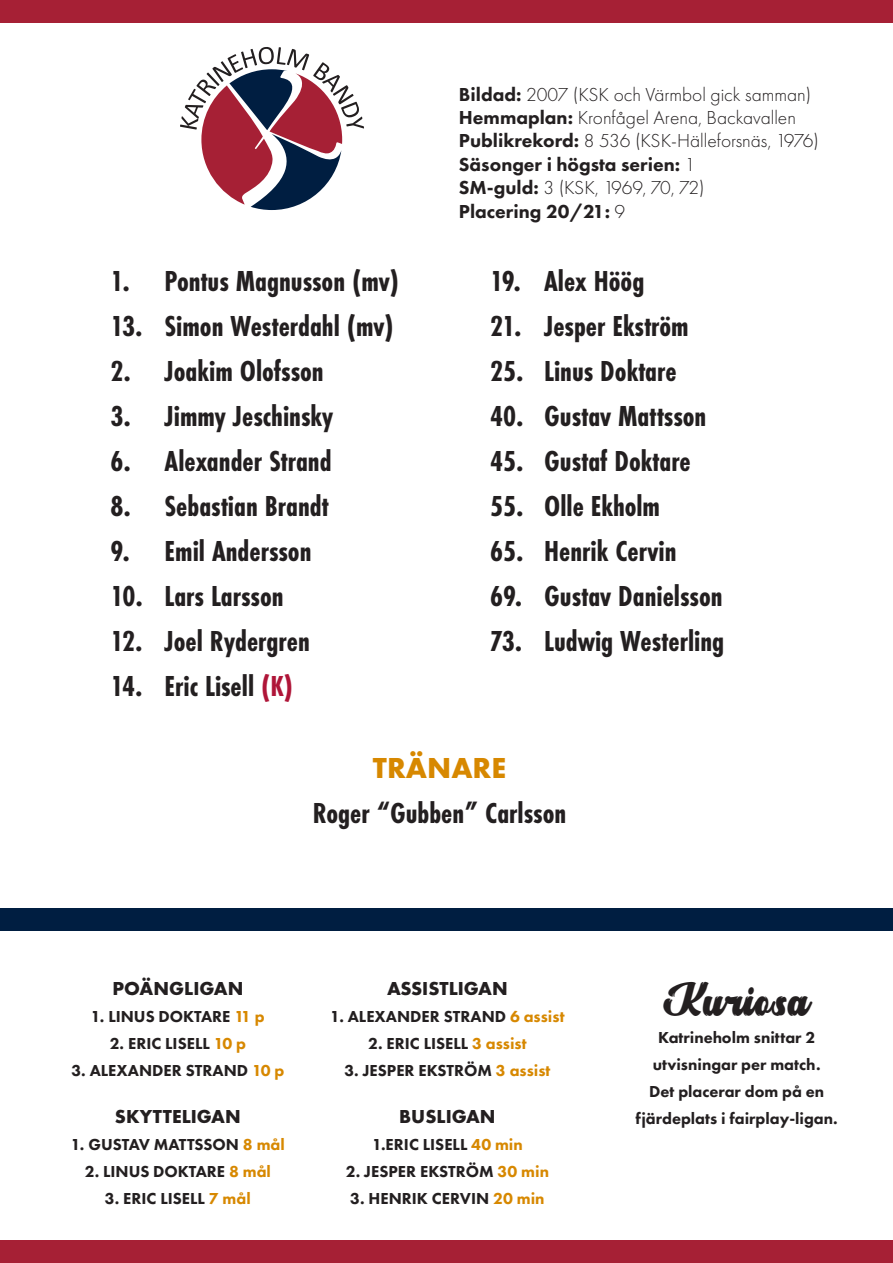
<style>
.page{position:relative;width:893px;height:1263px;background:#fff}
.page>*{position:absolute;margin:0;border:0;box-sizing:border-box;transform-origin:0 0}
.t1{font:45.6px "Headbrush";color:#231f20}
.t2{font:700 30px "Futura PT Cond";color:#231f20}
.t3{font:700 30px "Futura PT";color:#d78800}
.t4{font:300 19.5px/23.4px "Futura PT";color:#231f20}
.t5{font:700 19.5px "Futura PT";color:#231f20}
.t6{font:800 16.5px/27px "Futura PT";color:#231f20;text-align:center}
.s1{color:#af1538}
.s2{font-weight:800}
.s3{color:#d78800}
</style>
<div class="page">
<div style="left:0;top:0;width:893px;height:22px;background:#a62035"></div>
<div style="left:0;top:1241px;width:893px;height:22px;background:#a62035"></div>
<svg style="left:180px;top:47px;width:184px;height:163px"></svg>
<div style="left:0;top:908px;width:893px;height:22px;background:#001e41"></div>
<p class="t2" style="left:111px;top:263px;width:290px">1. Pontus Magnusson (mv)</p>
<p class="t2" style="left:111px;top:308px;width:285px">13. Simon Westerdahl (mv)</p>
<p class="t2" style="left:111px;top:353px;width:215px">2. Joakim Olofsson</p>
<p class="t2" style="left:111px;top:398px;width:224px">3. Jimmy Jeschinsky</p>
<p class="t2" style="left:111px;top:443px;width:223px">6. Alexander Strand</p>
<p class="t2" style="left:111px;top:488px;width:220px">8. Sebastian Brandt</p>
<p class="t2" style="left:111px;top:533px;width:202px">9. Emil Andersson</p>
<p class="t2" style="left:111px;top:578px;width:175px">10. Lars Larsson</p>
<p class="t2" style="left:111px;top:623px;width:201px">12. Joel Rydergren</p>
<p class="t2" style="left:111px;top:668px;width:184px">14. Eric Lisell <span class="s1">(K)</span></p>
<p class="t4" style="left:459px;top:82px;width:361px"><span class="s2">Bildad:</span> 2007 (KSK och Värmbol gick samman)<br><span class="s2">Hemmaplan:</span> Kronfågel Arena, Backavallen <span class="s2">Publikrekord:</span> 8 536 (KSK-Hälleforsnäs, 1976)<br><span class="s2">Säsonger i högsta serien:</span> 1<br><span class="s2">SM-guld:</span> 3 (KSK, 1969, 70, 72)<br><span class="s2">Placering 20/21:</span> 9</p>
<p class="t2" style="left:490px;top:263px;width:156px">19. Alex Höög</p>
<p class="t2" style="left:490px;top:308px;width:200px">21. Jesper Ekström</p>
<p class="t2" style="left:490px;top:353px;width:188px">25. Linus Doktare</p>
<p class="t2" style="left:490px;top:398px;width:218px">40. Gustav Mattsson</p>
<p class="t2" style="left:490px;top:443px;width:202px">45. Gustaf Doktare</p>
<p class="t2" style="left:490px;top:488px;width:171px">55. Olle Ekholm</p>
<p class="t2" style="left:490px;top:533px;width:188px">65. Henrik Cervin</p>
<p class="t2" style="left:490px;top:578px;width:234px">69. Gustav Danielsson</p>
<p class="t2" style="left:490px;top:623px;width:236px">73. Ludwig Westerling</p>
<p class="t3" style="left:373px;top:749px;width:135px">TRÄNARE</p>
<p class="t2" style="left:313px;top:796px;width:255px">Roger “Gubben” Carlsson</p>
<p class="t5" style="left:112px;top:976px;width:132px">POÄNGLIGAN</p>
<p class="t6" style="left:91px;top:1002px;width:175px">1. LINUS DOKTARE <span class="s3">11 p</span></p>
<p class="t6" style="left:110px;top:1029px;width:138px">2. ERIC LISELL <span class="s3">10 p</span></p>
<p class="t6" style="left:71px;top:1056px;width:214px">3. ALEXANDER STRAND <span class="s3">10 p</span></p>
<p class="t5" style="left:115px;top:1103px;width:127px">SKYTTELIGAN</p>
<p class="t6" style="left:71px;top:1130px;width:215px">1. GUSTAV MATTSSON <span class="s3">8 mål</span></p>
<p class="t6" style="left:85px;top:1157px;width:188px">2. LINUS DOKTARE <span class="s3">8 mål</span></p>
<p class="t6" style="left:105px;top:1184px;width:147px">3. ERIC LISELL <span class="s3">7 mål</span></p>
<p class="t5" style="left:387px;top:976px;width:122px">ASSISTLIGAN</p>
<p class="t6" style="left:330px;top:1002px;width:236px">1. ALEXANDER STRAND <span class="s3">6 assist</span></p>
<p class="t6" style="left:368px;top:1029px;width:160px">2. ERIC LISELL <span class="s3">3 assist</span></p>
<p class="t6" style="left:344px;top:1056px;width:208px">3. JESPER EKSTRÖM <span class="s3">3 assist</span></p>
<p class="t5" style="left:399px;top:1103px;width:98px">BUSLIGAN</p>
<p class="t6" style="left:372px;top:1130px;width:152px">1.ERIC LISELL <span class="s3">40 min</span></p>
<p class="t6" style="left:346px;top:1157px;width:205px">2. JESPER EKSTRÖM <span class="s3">30 min</span></p>
<p class="t6" style="left:350px;top:1184px;width:196px">3. HENRIK CERVIN <span class="s3">20 min</span></p>
<h1 class="t1" style="left:664px;top:973px;width:148px">Kuriosa</h1>
<p class="t6" style="left:636px;top:1023px;width:204px">Katrineholm snittar 2 utvisningar per match.<br>Det placerar dom på en fjärdeplats i fairplay-ligan.</p>
</div>
